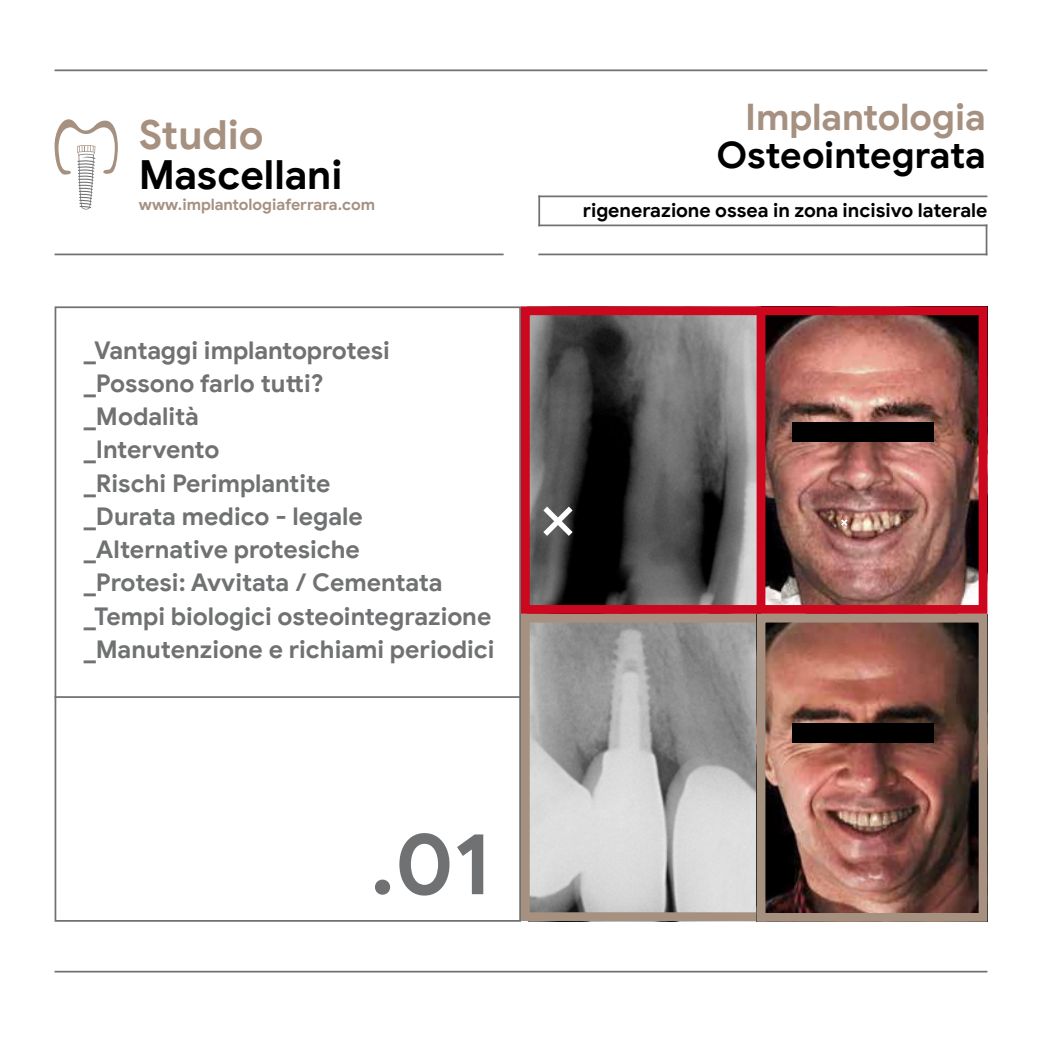
<style>
.page{position:relative;width:1042px;height:1042px;background:#fff}
.page>*{position:absolute;margin:0;border:0;box-sizing:border-box;transform-origin:0 0}
.t1{font:700 87.33px "Google Sans";color:#707172}
.t2{font:700 40.25px "Google Sans";color:#000}
.t3{font:700 40.25px "Google Sans";letter-spacing:-.005em;color:#a69181}
.t4{font:700 36.75px "Google Sans";letter-spacing:-.01em;color:#000}
.t5{font:700 36.75px "Google Sans";letter-spacing:-.005em;color:#a69181}
.t6{font:700 24.5px/33.2px "Google Sans";letter-spacing:-.005em;color:#707172}
.t7{font:700 19.25px "Google Sans";letter-spacing:-.005em;color:#000}
.t8{font:700 15.75px "Google Sans";letter-spacing:-.005em;color:#a69181}
</style>
<div class="page">
<div style="left:55px;top:306px;width:466px;height:616px;border:2px solid #707172"></div>
<img style="left:531px;top:624px;width:224px;height:287px">
<div style="left:521px;top:614px;width:244px;height:307px;border:9px solid #a69181"></div>
<img style="left:766px;top:624px;width:211px;height:288px">
<div style="left:756px;top:614px;width:231px;height:308px;border:9px solid #a69181"></div>
<hr style="left:55px;top:69px;width:932px;height:2px;background:#707172">
<hr style="left:55px;top:971px;width:932px;height:1px;background:#707172">
<hr style="left:538px;top:195px;width:449px;height:2px;background:#707172">
<hr style="left:538px;top:224px;width:449px;height:2px;background:#707172">
<hr style="left:538px;top:253px;width:449px;height:2px;background:#707172">
<hr style="left:55px;top:253px;width:449px;height:2px;background:#707172">
<svg style="left:55px;top:119px;width:63px;height:91px"></svg>
<hr style="left:985px;top:224px;width:2px;height:31px;background:#707172">
<hr style="left:538px;top:195px;width:2px;height:31px;background:#707172">
<hr style="left:55px;top:696px;width:465px;height:2px;background:#707172">
<img style="left:531px;top:316px;width:446px;height:288px">
<div style="left:521px;top:306px;width:244px;height:308px;border:9px solid #cd071e"></div>
<div style="left:756px;top:306px;width:231px;height:308px;border:9px solid #cd071e"></div>
<svg style="left:538px;top:501px;width:40px;height:40px"></svg>
<svg style="left:839px;top:517px;width:10px;height:10px"></svg>
<div style="left:792px;top:422px;width:142px;height:19px;background:#000"></div>
<div style="left:792px;top:723px;width:142px;height:20px;background:#000"></div>
<h2 class="t3" style="left:139px;top:110px;width:126px">Studio</h2>
<h2 class="t2" style="left:139px;top:151px;width:205px">Mascellani</h2>
<p class="t8" style="left:139px;top:195px;width:238px">www.implantologiaferrara.com</p>
<p class="t6" style="left:84px;top:334px;width:412px">_Vantaggi implantoprotesi _Possono farlo tutti?<br>_Modalità<br>_Intervento<br>_Rischi Perimplantite<br>_Durata medico - legale _Alternative protesiche<br>_Protesi: Avvitata / Cementata _Tempi biologici osteointegrazione _Manutenzione e richiami periodici</p>
<h1 class="t1" style="left:370px;top:810px;width:122px">.01</h1>
<h3 class="t5" style="left:745px;top:94px;width:242px">Implantologia</h3>
<h3 class="t4" style="left:716px;top:133px;width:271px">Osteointegrata</h3>
<p class="t7" style="left:583px;top:198px;width:406px">rigenerazione ossea in zona incisivo laterale</p>
</div>
